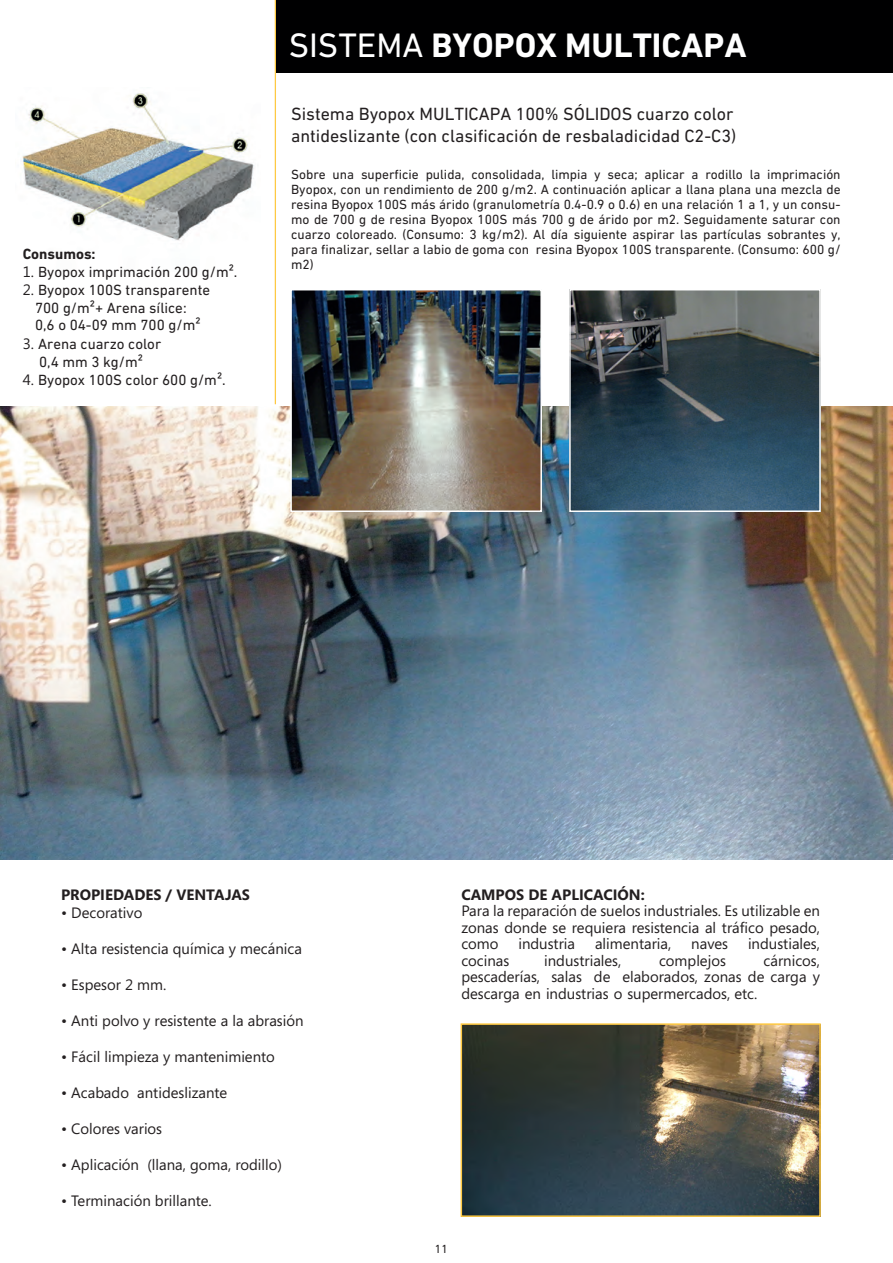
<style>
.page{position:relative;width:893px;height:1263px;background:#fff}
.page>*{position:absolute;margin:0;border:0;box-sizing:border-box;transform-origin:0 0}
.t1{font:700 34.5px "DIN Next LT Pro";color:#fff}
.t2{font:18px/21.6px "DIN Next LT Pro";color:#231f20}
.t3{font:15px/16.5px "Segoe";color:#231f20}
.t4{font:15px/17.5px "DIN Next LT Pro";color:#231f20}
.t5{font:700 15px "Segoe";color:#231f20}
.t6{font:700 15px "DIN Next LT Pro";color:#231f20}
.t7{font:13.5px/15px "DIN Next LT Pro";color:#231f20;text-align:justify}
.t8{font:12px "DIN Next LT Pro";color:#231f20}
.s1{font-family:"Segoe"}
.s2{font-weight:400}
.s3{font-weight:700}
</style>
<div class="page">
<img style="left:0;top:407px;width:892px;height:452px">
<div style="left:275px;top:0;width:618px;height:72px;background:#000001"></div>
<hr style="left:275px;top:0;width:1px;height:404px;background:#fec943">
<img style="left:293px;top:292px;width:246px;height:217px">
<img style="left:464px;top:1026px;width:354px;height:188px">
<img style="left:572px;top:292px;width:246px;height:217px">
<div style="left:290px;top:289px;width:252px;height:223px;border:2px solid #fff"></div>
<div style="left:461px;top:1023px;width:360px;height:194px;border:2px solid #fec943"></div>
<div style="left:569px;top:289px;width:252px;height:223px;border:2px solid #fff"></div>
<img style="left:22px;top:93px;width:232px;height:148px">
<p class="t6" style="left:23px;top:245px;width:74px">Consumos:</p>
<p class="t4" style="left:23px;top:263px;width:216px"><span class="s1">1.</span> Byopox imprimación 200 g/m².</p>
<p class="t4" style="left:35px;top:281px;width:177px;text-indent:-12px"><span class="s1">2.</span> Byopox 100S transparente<br>700 g/m²+ Arena sílice:<br>0,6 o 04-09 mm 700 g/m²</p>
<p class="t4" style="left:23px;top:334px;width:140px;line-height:18px;text-align:center"><span class="s1">3.</span> Arena cuarzo color<br>0,4 mm 3 kg/m²</p>
<p class="t4" style="left:23px;top:371px;width:204px"><span class="s1">4.</span> Byopox 100S color 600 g/m².</p>
<p class="t1" style="left:289px;top:26px;width:459px"><span class="s2">SISTEMA</span> BYOPOX MULTICAPA</p>
<p class="t2" style="left:291px;top:103px;width:447px">Sistema Byopox MULTICAPA 100% SÓLIDOS cuarzo color antideslizante (con clasificación de resbaladicidad C2-C3)</p>
<p class="t7" style="left:291px;top:167px;width:551px">Sobre una superficie pulida, consolidada, limpia y seca; aplicar a rodillo la imprimación Byopox, con un rendimiento de 200 g/m2. A continuación aplicar a llana plana una mezcla de resina Byopox 100S más árido (granulometría 0.4-0.9 o 0.6) en una relación 1 a 1, y un consu&shy;mo de 700 g de resina Byopox 100S más 700 g de árido por m2. Seguidamente saturar con cuarzo coloreado. (Consumo: 3 kg/m2). Al día siguiente aspirar las partículas sobrantes y, para finalizar, sellar a labio de goma con resina Byopox 100S transparente. (Consumo: 600 g/ m2)</p>
<p class="t5" style="left:61px;top:884px;width:190px">PROPIEDADES / VENTAJAS</p>
<p class="t3" style="left:61px;top:904px;width:83px">• Decorativo</p>
<p class="t3" style="left:61px;top:940px;width:242px">• Alta resistencia química y mecánica</p>
<p class="t3" style="left:61px;top:976px;width:107px">• Espesor 2 mm.</p>
<p class="t3" style="left:61px;top:1012px;width:244px">• Anti polvo y resistente a la abrasión</p>
<p class="t3" style="left:61px;top:1048px;width:215px">• Fácil limpieza y mantenimiento</p>
<p class="t3" style="left:61px;top:1084px;width:168px">• Acabado antideslizante</p>
<p class="t3" style="left:61px;top:1120px;width:103px">• Colores varios</p>
<p class="t3" style="left:61px;top:1156px;width:222px">• Aplicación (llana, goma, rodillo)</p>
<p class="t3" style="left:61px;top:1192px;width:152px">• Terminación brillante.</p>
<p class="t3" style="left:461px;top:886px;width:360px"><span class="s3">CAMPOS DE APLICACIÓN:<br></span>Para la reparación de suelos industriales. Es utilizable en zonas donde se requiera resistencia al tráfico pesado, como</p>
<p class="t3" style="left:518px;top:935px;width:58px">industria</p>
<p class="t3" style="left:595px;top:935px;width:78px">alimentaria,</p>
<p class="t3" style="left:691px;top:935px;width:38px">naves</p>
<p class="t3" style="left:748px;top:935px;width:74px">industiales,</p>
<p class="t3" style="left:461px;top:952px;width:360px;text-align:justify;text-indent:302px">cárnicos, pescaderías, salas de elaborados, zonas de carga y descarga en industrias o supermercados, etc.</p>
<p class="t3" style="left:461px;top:952px;width:49px">cocinas</p>
<p class="t3" style="left:544px;top:952px;width:79px">industriales,</p>
<p class="t3" style="left:659px;top:952px;width:68px">complejos</p>
<p class="t8" style="left:435px;top:1242px;width:15px">11</p>
</div>
